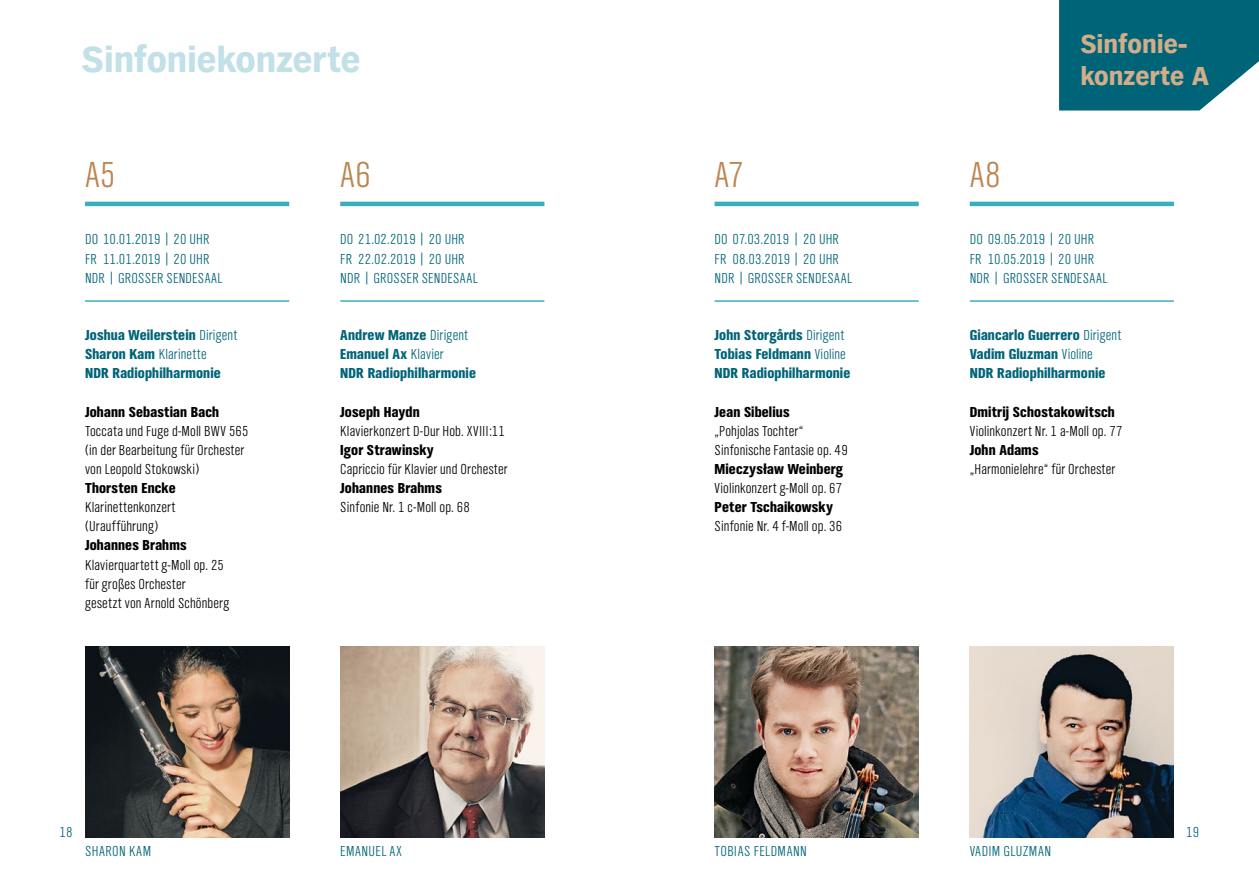
<style>
.page{position:relative;width:1259px;height:893px;background:#fff}
.page>*{position:absolute;margin:0;border:0;box-sizing:border-box;transform-origin:0 0}
.t1{font:900 37.5px "NDR Sans";letter-spacing:-.005em;color:#c2e0e7}
.t2{font:300 37.5px "NDR Sans Cond";letter-spacing:.005em;color:#bc8450}
.t3{font:900 27px/31.5px "NDR Sans";letter-spacing:-.005em;color:#d3ad89}
.t4{font:300 15px/19.2px "NDR Sans Cond CE";letter-spacing:.01em;color:#000}
.t5{font:900 15px/19.2px "NDR Sans Cond CE";letter-spacing:.01em;color:#006478}
.t6{font:300 15px/19.2px "NDR Sans Cond";letter-spacing:.01em;color:#006478}
.t7{font:900 15px "NDR Sans Cond CE";letter-spacing:.01em;color:#000}
.t8{font:300 15px "NDR Sans Cond";letter-spacing:.035em;color:#006478}
.t9{font:300 15px "NDR Sans Cond";letter-spacing:.03em;color:#006478}
.s1{font-weight:300}
.s2{font-family:"NDR Sans Cond";font-weight:300}
</style>
<div class="page">
<hr style="left:85px;top:202px;width:204px;height:4px;background:#38afc1">
<hr style="left:85px;top:300px;width:204px;height:2px;background:#38afc1">
<hr style="left:714px;top:202px;width:204px;height:4px;background:#38afc1">
<hr style="left:714px;top:300px;width:204px;height:2px;background:#38afc1">
<hr style="left:340px;top:202px;width:204px;height:4px;background:#38afc1">
<hr style="left:340px;top:300px;width:204px;height:2px;background:#38afc1">
<img style="left:340px;top:646px;width:204px;height:191px">
<img style="left:85px;top:646px;width:204px;height:191px">
<img style="left:969px;top:646px;width:205px;height:191px">
<img style="left:714px;top:646px;width:204px;height:191px">
<hr style="left:969px;top:202px;width:205px;height:4px;background:#38afc1">
<hr style="left:969px;top:300px;width:205px;height:2px;background:#38afc1">
<svg style="left:1059px;top:0;width:200px;height:111px;background:#116e81"></svg>
<h1 class="t1" style="left:82px;top:39px;width:280px">Sinfoniekonzerte</h1>
<h1 class="t2" style="left:85px;top:155px;width:33px">A5</h1>
<p class="t6" style="left:85px;top:230px;width:139px">DO 10.01.2019 | 20 UHR<br>FR 11.01.2019 | 20 UHR<br>NDR | GROSSER SENDESAAL</p>
<p class="t5" style="left:85px;top:326px;width:154px">Joshua Weilerstein <span class="s1">Dirigent<br></span>Sharon Kam <span class="s1">Klarinette<br></span>NDR Radiophilharmonie</p>
<p class="t7" style="left:85px;top:403px;width:136px">Johann Sebastian Bach</p>
<p class="t4" style="left:85px;top:421px;width:165px">Toccata und Fuge d-Moll BWV 565 (in der Bearbeitung für Orchester von Leopold Stokowski)</p>
<p class="t7" style="left:85px;top:480px;width:92px">Thorsten Encke</p>
<p class="t4" style="left:85px;top:498px;width:92px">Klarinettenkonzert (Uraufführung)</p>
<p class="t7" style="left:85px;top:537px;width:103px">Johannes Brahms</p>
<p class="t4" style="left:85px;top:555px;width:146px">Klavierquartett g-Moll op. 25 für großes Orchester<br>gesetzt von Arnold Schönberg</p>
<h1 class="t2" style="left:340px;top:155px;width:33px">A6</h1>
<p class="t6" style="left:340px;top:230px;width:139px">DO 21.02.2019 | 20 UHR<br>FR 22.02.2019 | 20 UHR<br>NDR | GROSSER SENDESAAL</p>
<p class="t5" style="left:340px;top:326px;width:137px">Andrew Manze <span class="s2">Dirigent<br></span>Emanuel Ax <span class="s1">Klavier<br></span>NDR Radiophilharmonie</p>
<p class="t7" style="left:340px;top:403px;width:81px">Joseph Haydn</p>
<p class="t4" style="left:340px;top:421px;width:166px">Klavierkonzert D-Dur Hob. XVIII:11</p>
<p class="t7" style="left:340px;top:442px;width:95px">Igor Strawinsky</p>
<p class="t4" style="left:340px;top:460px;width:169px">Capriccio für Klavier und Orchester</p>
<p class="t7" style="left:340px;top:480px;width:103px">Johannes Brahms</p>
<p class="t4" style="left:340px;top:498px;width:131px">Sinfonie Nr. 1 c-Moll op. 68</p>
<h1 class="t2" style="left:714px;top:155px;width:31px">A7</h1>
<p class="t6" style="left:714px;top:230px;width:139px">DO 07.03.2019 | 20 UHR<br>FR 08.03.2019 | 20 UHR<br>NDR | GROSSER SENDESAAL</p>
<p class="t5" style="left:714px;top:326px;width:137px">John Storgårds <span class="s1">Dirigent<br></span>Tobias Feldmann <span class="s1">Violine<br></span>NDR Radiophilharmonie</p>
<p class="t7" style="left:714px;top:403px;width:77px">Jean Sibelius</p>
<p class="t4" style="left:714px;top:421px;width:135px">„Pohjolas Tochter“<br>Sinfonische Fantasie op. 49</p>
<p class="t7" style="left:714px;top:461px;width:130px">Mieczysław Weinberg</p>
<p class="t4" style="left:714px;top:479px;width:129px">Violinkonzert g-Moll op. 67</p>
<p class="t7" style="left:714px;top:499px;width:120px">Peter Tschaikowsky</p>
<p class="t4" style="left:714px;top:517px;width:129px">Sinfonie Nr. 4 f-Moll op. 36</p>
<h1 class="t2" style="left:969px;top:155px;width:33px">A8</h1>
<h2 class="t3" style="left:1080px;top:29px;width:130px">Sinfonie&shy;konzerte A</h2>
<p class="t6" style="left:969px;top:230px;width:139px">DO 09.05.2019 | 20 UHR<br>FR 10.05.2019 | 20 UHR<br>NDR | GROSSER SENDESAAL</p>
<p class="t5" style="left:969px;top:326px;width:153px">Giancarlo Guerrero <span class="s1">Dirigent<br></span>Vadim Gluzman <span class="s1">Violine<br></span>NDR Radiophilharmonie</p>
<p class="t7" style="left:969px;top:403px;width:147px">Dmitrij Schostakowitsch</p>
<p class="t4" style="left:969px;top:421px;width:154px">Violinkonzert Nr. 1 a-Moll op. 77</p>
<p class="t7" style="left:969px;top:442px;width:70px">John Adams</p>
<p class="t4" style="left:969px;top:460px;width:147px">„Harmonielehre“ für Orchester</p>
<p class="t6" style="left:60px;top:823px;width:15px">18</p>
<p class="t6" style="left:1186px;top:823px;width:15px">19</p>
<p class="t8" style="left:85px;top:844px;width:68px">SHARON KAM</p>
<p class="t8" style="left:340px;top:844px;width:63px">EMANUEL AX</p>
<p class="t9" style="left:714px;top:844px;width:94px">TOBIAS FELDMANN</p>
<p class="t6" style="left:969px;top:842px;width:83px">VADIM GLUZMAN</p>
</div>
